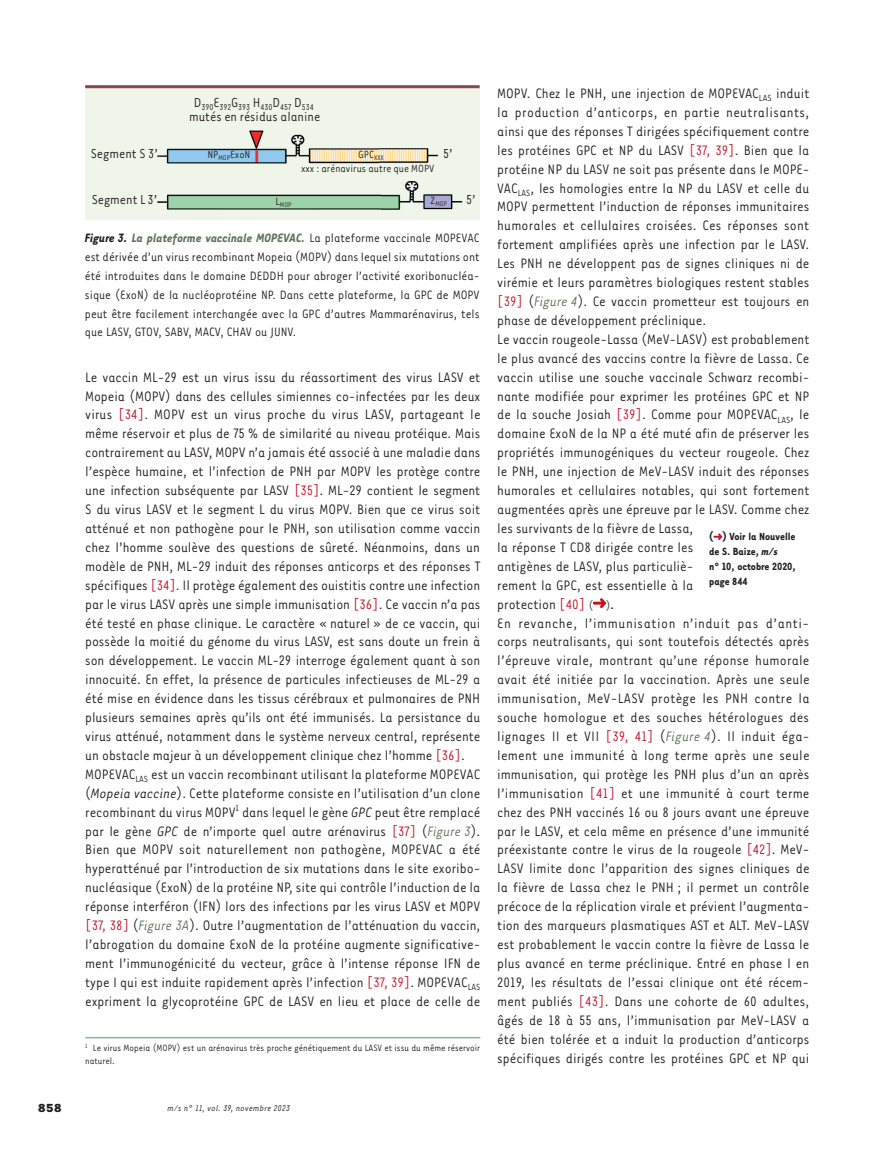
<style>
.page{position:relative;width:894px;height:1149px;background:#fff}
.page>*{position:absolute;margin:0;border:0;box-sizing:border-box;transform-origin:0 0}
.t1{font:15.75px/18.9px "Tarzana Nar OT";color:#231f20}
.t2{font:15px "Tarzana Nar OT";color:#231f20}
.t3{font:13.95px/18.9px "Tarzana Nar OT";color:#231f20;text-align:justify}
.t4{font:700 13.5px "Tarzana Wide OT";color:#231f20}
.t5{font:700 12px/15px "Tarzana Nar OT";color:#231f20}
.t6{font:12px "Tarzana Nar OT";color:#231f20}
.t7{font:10.5px/12.6px "Tarzana Nar OT";color:#231f20}
.t8{font:italic 9.75px "Tarzana Nar OT";letter-spacing:.025em;color:#231f20}
.t9{font:9.75px "Tarzana Nar OT";color:#231f20}
.t10{font:7.8px "Tarzana Nar OT";color:#231f20}
.s1{font-weight:700;font-style:italic}
.s2{font-weight:700;font-style:italic;color:#5f7659}
.s3{color:#c11527}
.s4{font-style:italic}
.s5{font-style:italic;color:#5f7659}
.s6{font-size:12px}
.s7{font-weight:700;font-size:12px}
</style>
<div class="page">
<svg style="left:593px;top:598px;width:13px;height:10px"></svg>
<hr style="left:85px;top:1036px;width:395px;height:2px;background:#84ba95">
<div style="left:85px;top:85px;width:394px;height:135px;background:#eff5e8"></div>
<img style="left:157px;top:130px;width:306px;height:80px">
<hr style="left:85px;top:85px;width:394px;height:3px;background:#8d454f">
<svg style="left:713px;top:533px;width:9px;height:7px"></svg>
<p class="t9" style="left:194px;top:101px;width:121px"><sup>D</sup>390<sup>E</sup>392<sup>G</sup>393 <sup>H</sup>430<sup>D</sup>457 <sup>D</sup>534</p>
<p class="t2" style="left:189px;top:107px;width:133px">mutés en résidus alanine</p>
<p class="t2" style="left:91px;top:144px;width:68px">Segment S 3’</p>
<p class="t2" style="left:92px;top:191px;width:67px">Segment L 3’</p>
<p class="t6" style="left:275px;top:194px;width:6px">L</p>
<p class="t6" style="left:207px;top:147px;width:45px">NP<sub>MOP</sub>ExoN</p>
<p class="t6" style="left:358px;top:147px;width:27px">GPC<sub>XXX</sub></p>
<p class="t2" style="left:443px;top:144px;width:11px">5’</p>
<p class="t10" style="left:430px;top:199px;width:18px"><sup>Z</sup>MOP</p>
<p class="t2" style="left:466px;top:191px;width:11px">5’</p>
<p class="t6" style="left:301px;top:161px;width:135px">xxx : arénavirus autre que MOPV</p>
<p class="t10" style="left:280px;top:200px;width:13px">MOP</p>
<p class="t3" style="left:85px;top:227px;width:396px"><span class="s1">Figure 3.</span> <span class="s2">La plateforme vaccinale MOPEVAC.</span> La plateforme vaccinale MOPEVAC est dérivée d’un virus recombinant Mopeia (MOPV) dans lequel six mutations ont été introduites dans le domaine DEDDH pour abroger l’activité exoribonucléa&shy;sique (ExoN) de la nucléoprotéine NP. Dans cette plateforme, la GPC de MOPV peut être facilement interchangée avec la GPC d’autres Mammarénavirus, tels que LASV, GTOV, SABV, MACV, CHAV ou JUNV.</p>
<p class="t1" style="left:85px;top:367px;width:396px">Le vaccin ML-29 est un virus issu du réassortiment des virus LASV et Mopeia (MOPV) dans des cellules simiennes co-infectées par les deux virus <span class="s3">[34]</span>. MOPV est un virus proche du virus LASV, partageant le même réservoir et plus de 75 % de similarité au niveau protéique. Mais contrairement au LASV, MOPV n’a jamais été associé à une maladie dans l’espèce humaine, et l’infection de PNH par MOPV les protège contre une infection subséquente par LASV <span class="s3">[35]</span>. ML-29 contient le segment S du virus LASV et le segment L du virus MOPV. Bien que ce virus soit atténué et non pathogène pour le PNH, son utilisation comme vaccin chez l’homme soulève des questions de sûreté. Néanmoins, dans un modèle de PNH, ML-29 induit des réponses anticorps et des réponses T spécifiques <span class="s3">[34]</span>. Il protège également des ouistitis contre une infection par le virus LASV après une simple immunisation <span class="s3">[36]</span>. Ce vaccin n’a pas été testé en phase clinique. Le caractère « naturel » de ce vaccin, qui possède la moitié du génome du virus LASV, est sans doute un frein à son développement. Le vaccin ML-29 interroge également quant à son innocuité. En effet, la présence de particules infectieuses de ML-29 a été mise en évidence dans les tissus cérébraux et pulmonaires de PNH plusieurs semaines après qu’ils ont été immunisés. La persistance du virus atténué, notamment dans le système nerveux central, représente un obstacle majeur à un développement clinique chez l’homme <span class="s3">[36]</span>.<br>MOPEVAC<sub>LAS</sub> est un vaccin recombinant utilisant la plateforme MOPEVAC (<span class="s4">Mopeia vaccine</span>). Cette plateforme consiste en l’utilisation d’un clone recombinant du virus MOPV<sup>1</sup> dans lequel le gène <span class="s4">GPC</span> peut être remplacé par le gène <span class="s4">GPC</span> de n’importe quel autre arénavirus <span class="s3">[37]</span> (<span class="s5">Figure 3</span>).<br>Bien que MOPV soit naturellement non pathogène, MOPEVAC a été hyperatténué par l’introduction de six mutations dans le site exoribo&shy;nucléasique (ExoN) de la protéine NP, site qui contrôle l’induction de la réponse interféron (IFN) lors des infections par les virus LASV et MOPV <span class="s3">[37, 38]</span> (<span class="s5">Figure 3A</span>). Outre l’augmentation de l’atténuation du vaccin, l’abrogation du domaine ExoN de la protéine augmente significative&shy;ment l’immunogénicité du vecteur, grâce à l’intense réponse IFN de type I qui est induite rapidement après l’infection <span class="s3">[37, 39]</span>. MOPEVAC<sub>LAS </sub>expriment la glycoprotéine GPC de LASV en lieu et place de celle de</p>
<p class="t7" style="left:85px;top:1041px;width:396px"><sup>1</sup> Le virus Mopeia (MOPV) est un arénavirus très proche génétiquement du LASV et issu du même réservoir naturel.</p>
<p class="t4" style="left:38px;top:1098px;width:26px">858</p>
<p class="t8" style="left:167px;top:1102px;width:124px">m/s n° 11, vol. 39, novembre 2023</p>
<p class="t1" style="left:497px;top:83px;width:314px">MOPV. Chez le PNH, une injection de MOPEVAC<sub>LAS</sub> induit la production d’anticorps, en partie neutralisants, ainsi que des réponses T dirigées spécifiquement contre les protéines GPC et NP du LASV <span class="s3">[37, 39]</span>. Bien que la protéine NP du LASV ne soit pas présente dans le MOPE-VAC<sub>LAS</sub>, les homologies entre la NP du LASV et celle du MOPV permettent l’induction de réponses immunitaires humorales et cellulaires croisées. Ces réponses sont fortement amplifiées après une infection par le LASV.<br>Les PNH ne développent pas de signes cliniques ni de virémie et leurs paramètres biologiques restent stables <span class="s3">[39]</span> (<span class="s5">Figure 4</span>). Ce vaccin prometteur est toujours en phase de développement préclinique.<br>Le vaccin rougeole-Lassa (MeV-LASV) est probablement le plus avancé des vaccins contre la fièvre de Lassa. Ce vaccin utilise une souche vaccinale Schwarz recombi&shy;nante modifiée pour exprimer les protéines GPC et NP de la souche Josiah <span class="s3">[39]</span>. Comme pour MOPEVAC<sub>LAS</sub>, le domaine ExoN de la NP a été muté afin de préserver les propriétés immunogéniques du vecteur rougeole. Chez le PNH, une injection de MeV-LASV induit des réponses humorales et cellulaires notables, qui sont fortement augmentées après une épreuve par le LASV. Comme chez les survivants de la fièvre de Lassa,<br>la réponse T CD8 dirigée contre les<br>antigènes de LASV, plus particuliè-<br>rement la GPC, est essentielle à la<br>protection <span class="s3">[40]</span> <span class="s6">( )</span><span class="s7">.<br></span>En revanche, l’immunisation n’induit pas d’anti&shy;corps neutralisants, qui sont toutefois détectés après l’épreuve virale, montrant qu’une réponse humorale avait été initiée par la vaccination. Après une seule immunisation, MeV-LASV protège les PNH contre la souche homologue et des souches hétérologues des lignages II et VII <span class="s3">[39, 41]</span> (<span class="s5">Figure 4</span>). Il induit éga&shy;lement une immunité à long terme après une seule immunisation, qui protège les PNH plus d’un an après l’immunisation <span class="s3">[41]</span> et une immunité à court terme chez des PNH vaccinés 16 ou 8 jours avant une épreuve par le LASV, et cela même en présence d’une immunité préexistante contre le virus de la rougeole <span class="s3">[42]</span>. MeV-LASV limite donc l’apparition des signes cliniques de la fièvre de Lassa chez le PNH ; il permet un contrôle précoce de la réplication virale et prévient l’augmenta&shy;tion des marqueurs plasmatiques AST et ALT. MeV-LASV est probablement le vaccin contre la fièvre de Lassa le plus avancé en terme préclinique. Entré en phase I en 2019, les résultats de l’essai clinique ont été récem&shy;ment publiés <span class="s3">[43]</span>. Dans une cohorte de 60 adultes, âgés de 18 à 55 ans, l’immunisation par MeV-LASV a été bien tolérée et a induit la production d’anticorps spécifiques dirigés contre les protéines GPC et NP qui</p>
<p class="t5" style="left:708px;top:528px;width:88px">( ) Voir la Nouvelle de S. Baize, <span class="s4">m/s<br></span>n° 10, octobre 2020, page 844</p>
</div>
